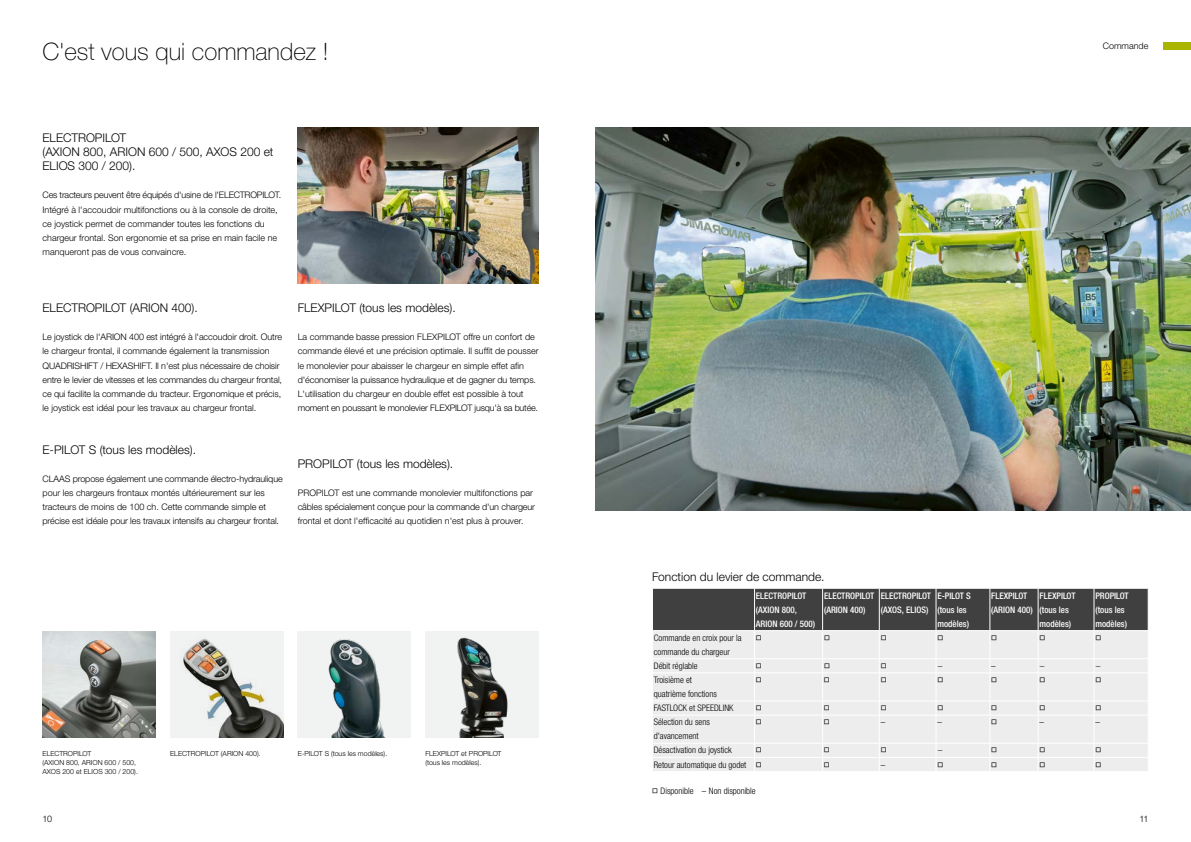
<style>
.page{position:relative;width:1191px;height:842px;background:#fff}
.page>*{position:absolute;margin:0;border:0;box-sizing:border-box;transform-origin:0 0}
.t1{font:100 24px "CLAAS Helvetica Neue";color:#000}
.t2{font:300 12px/14.2px "CLAAS Helvetica Neue";color:#000}
.t3{font:300 9px/14.2px "CLAAS Helvetica Neue";color:#000}
.t4{font:300 condensed 9px/14px "CLAAS Helvetica Neue";color:#000}
.t5{font:500 condensed 9px/14px "CLAAS Helvetica Neue";color:#fff}
.t6{font:300 7px/9px "CLAAS Helvetica Neue";color:#000}
</style>
<div class="page">
<div style="left:1162px;top:43px;width:29px;height:7px;background:#aab500"></div>
<img style="left:298px;top:128px;width:241px;height:155px">
<img style="left:595px;top:128px;width:596px;height:382px">
<img style="left:43px;top:631px;width:113px;height:106px">
<img style="left:171px;top:631px;width:112px;height:106px">
<img style="left:298px;top:631px;width:113px;height:106px">
<img style="left:425px;top:631px;width:114px;height:106px">
<svg style="left:652px;top:588px;width:497px;height:183px;background:#c7c7c7"></svg>
<hr style="left:652px;top:673px;width:102px;height:1px;background:#fff">
<hr style="left:652px;top:701px;width:102px;height:1px;background:#fff">
<hr style="left:652px;top:715px;width:102px;height:1px;background:#fff">
<hr style="left:652px;top:743px;width:102px;height:1px;background:#fff">
<hr style="left:879px;top:588px;width:1px;height:42px;background:#fff">
<hr style="left:935px;top:588px;width:1px;height:42px;background:#fff">
<hr style="left:989px;top:588px;width:1px;height:42px;background:#fff">
<hr style="left:1037px;top:588px;width:1px;height:42px;background:#fff">
<hr style="left:1093px;top:588px;width:1px;height:42px;background:#fff">
<h1 class="t1" style="left:43px;top:36px;width:288px">C'est vous qui commandez !</h1>
<h2 class="t2" style="left:43px;top:131px;width:232px">ELECTROPILOT<br>(AXION 800, ARION 600 / 500, AXOS 200 et<br>ELIOS 300 / 200).</h2>
<p class="t3" style="left:43px;top:188px;width:240px">Ces tracteurs peuvent être équipés d'usine de l'ELECTROPILOT.<br>Intégré à l'accoudoir multifonctions ou à la console de droite, ce joystick permet de commander toutes les fonctions du chargeur frontal. Son ergonomie et sa prise en main facile ne manqueront pas de vous convaincre.</p>
<h2 class="t2" style="left:43px;top:301px;width:157px">ELECTROPILOT (ARION 400).</h2>
<p class="t3" style="left:43px;top:330px;width:241px">Le joystick de l'ARION 400 est intégré à l'accoudoir droit. Outre le chargeur frontal, il commande également la transmission QUADRISHIFT / HEXASHIFT. Il n'est plus nécessaire de choisir entre le levier de vitesses et les commandes du chargeur frontal, ce qui facilite la commande du tracteur. Ergonomique et précis, le joystick est idéal pour les travaux au chargeur frontal.</p>
<h2 class="t2" style="left:43px;top:442px;width:155px">E-PILOT S (tous les modèles).</h2>
<p class="t3" style="left:43px;top:472px;width:242px">CLAAS propose également une commande électro-hydraulique pour les chargeurs frontaux montés ultérieurement sur les tracteurs de moins de 100 ch. Cette commande simple et précise est idéale pour les travaux intensifs au chargeur frontal.</p>
<h2 class="t2" style="left:298px;top:301px;width:159px">FLEXPILOT (tous les modèles).</h2>
<p class="t3" style="left:298px;top:330px;width:242px">La commande basse pression FLEXPILOT offre un confort de commande élevé et une précision optimale. Il suffit de pousser le monolevier pour abaisser le chargeur en simple effet afin d'économiser la puissance hydraulique et de gagner du temps.<br>L'utilisation du chargeur en double effet est possible à tout moment en poussant le monolevier FLEXPILOT jusqu'à sa butée.</p>
<h2 class="t2" style="left:298px;top:457px;width:157px">PROPILOT (tous les modèles).</h2>
<p class="t3" style="left:298px;top:486px;width:239px">PROPILOT est une commande monolevier multifonctions par câbles spécialement conçue pour la commande d'un chargeur frontal et dont l'efficacité au quotidien n'est plus à prouver.</p>
<p class="t6" style="left:43px;top:749px;width:97px">ELECTROPILOT<br>(AXION 800, ARION 600 / 500,<br>AXOS 200 et ELIOS 300 / 200).</p>
<p class="t6" style="left:170px;top:749px;width:92px">ELECTROPILOT (ARION 400).</p>
<p class="t6" style="left:298px;top:749px;width:91px">E-PILOT S (tous les modèles).</p>
<p class="t6" style="left:425px;top:749px;width:78px">FLEXPILOT et PROPILOT (tous les modèles).</p>
<p class="t3" style="left:1102px;top:39px;width:47px">Commande</p>
<h2 class="t2" style="left:652px;top:570px;width:174px">Fonction du levier de commande.</h2>
<p class="t5" style="left:756px;top:589px;width:61px">ELECTROPILOT (AXION 800,<br>ARION 600 / 500)</p>
<p class="t5" style="left:824px;top:589px;width:52px">ELECTROPILOT (ARION 400)</p>
<p class="t5" style="left:880px;top:589px;width:52px">ELECTROPILOT (AXOS, ELIOS)</p>
<p class="t5" style="left:937px;top:589px;width:35px">E-PILOT S (tous les modèles)</p>
<p class="t5" style="left:991px;top:589px;width:43px">FLEXPILOT (ARION 400)</p>
<p class="t5" style="left:1039px;top:589px;width:38px">FLEXPILOT (tous les modèles)</p>
<p class="t5" style="left:1095px;top:589px;width:35px">PROPILOT (tous les modèles)</p>
<p class="t4" style="left:654px;top:631px;width:89px">Commande en croix pour la commande du chargeur</p>
<p class="t4" style="left:756px;top:631px;width:7px">□</p>
<p class="t4" style="left:824px;top:631px;width:7px">□</p>
<p class="t4" style="left:880px;top:631px;width:7px">□</p>
<p class="t4" style="left:937px;top:631px;width:7px">□</p>
<p class="t4" style="left:991px;top:631px;width:7px">□</p>
<p class="t4" style="left:1039px;top:631px;width:7px">□</p>
<p class="t4" style="left:1095px;top:631px;width:7px">□</p>
<p class="t4" style="left:654px;top:659px;width:45px">Débit réglable</p>
<p class="t4" style="left:756px;top:659px;width:7px">□</p>
<p class="t4" style="left:824px;top:659px;width:7px">□</p>
<p class="t4" style="left:880px;top:659px;width:7px">□</p>
<p class="t4" style="left:937px;top:659px;width:7px">−</p>
<p class="t4" style="left:991px;top:659px;width:6px">–</p>
<p class="t4" style="left:1039px;top:659px;width:7px">−</p>
<p class="t4" style="left:1095px;top:659px;width:7px">−</p>
<p class="t4" style="left:654px;top:673px;width:64px">Troisième et quatrième fonctions</p>
<p class="t4" style="left:756px;top:673px;width:7px">□</p>
<p class="t4" style="left:824px;top:673px;width:7px">□</p>
<p class="t4" style="left:880px;top:673px;width:7px">□</p>
<p class="t4" style="left:937px;top:673px;width:7px">□</p>
<p class="t4" style="left:991px;top:673px;width:7px">□</p>
<p class="t4" style="left:1039px;top:673px;width:7px">□</p>
<p class="t4" style="left:1095px;top:673px;width:7px">□</p>
<p class="t4" style="left:654px;top:701px;width:81px">FASTLOCK et SPEEDLINK</p>
<p class="t4" style="left:756px;top:701px;width:7px">□</p>
<p class="t4" style="left:824px;top:701px;width:7px">□</p>
<p class="t4" style="left:880px;top:701px;width:7px">□</p>
<p class="t4" style="left:937px;top:701px;width:7px">□</p>
<p class="t4" style="left:991px;top:701px;width:7px">□</p>
<p class="t4" style="left:1039px;top:701px;width:7px">□</p>
<p class="t4" style="left:1095px;top:701px;width:7px">□</p>
<p class="t4" style="left:654px;top:715px;width:58px">Sélection du sens d'avancement</p>
<p class="t4" style="left:756px;top:715px;width:7px">□</p>
<p class="t4" style="left:824px;top:715px;width:7px">□</p>
<p class="t4" style="left:880px;top:715px;width:6px">–</p>
<p class="t4" style="left:937px;top:715px;width:6px">–</p>
<p class="t4" style="left:991px;top:715px;width:7px">□</p>
<p class="t4" style="left:1039px;top:715px;width:6px">–</p>
<p class="t4" style="left:1095px;top:715px;width:6px">–</p>
<p class="t4" style="left:654px;top:743px;width:80px">Désactivation du joystick</p>
<p class="t4" style="left:756px;top:743px;width:7px">□</p>
<p class="t4" style="left:824px;top:743px;width:7px">□</p>
<p class="t4" style="left:880px;top:743px;width:7px">□</p>
<p class="t4" style="left:937px;top:743px;width:7px">−</p>
<p class="t4" style="left:991px;top:743px;width:7px">□</p>
<p class="t4" style="left:1039px;top:743px;width:7px">□</p>
<p class="t4" style="left:1095px;top:743px;width:7px">□</p>
<p class="t4" style="left:654px;top:757px;width:109px">Retour automatique du godet □</p>
<p class="t4" style="left:824px;top:757px;width:7px">□</p>
<p class="t4" style="left:880px;top:757px;width:6px">–</p>
<p class="t4" style="left:937px;top:757px;width:7px">□</p>
<p class="t4" style="left:991px;top:757px;width:7px">□</p>
<p class="t4" style="left:1039px;top:757px;width:7px">□</p>
<p class="t4" style="left:1095px;top:757px;width:7px">□</p>
<p class="t4" style="left:652px;top:784px;width:105px">□ Disponible – Non disponible</p>
<p class="t3" style="left:43px;top:812px;width:11px">10</p>
<p class="t3" style="left:1139px;top:812px;width:11px">11</p>
</div>
